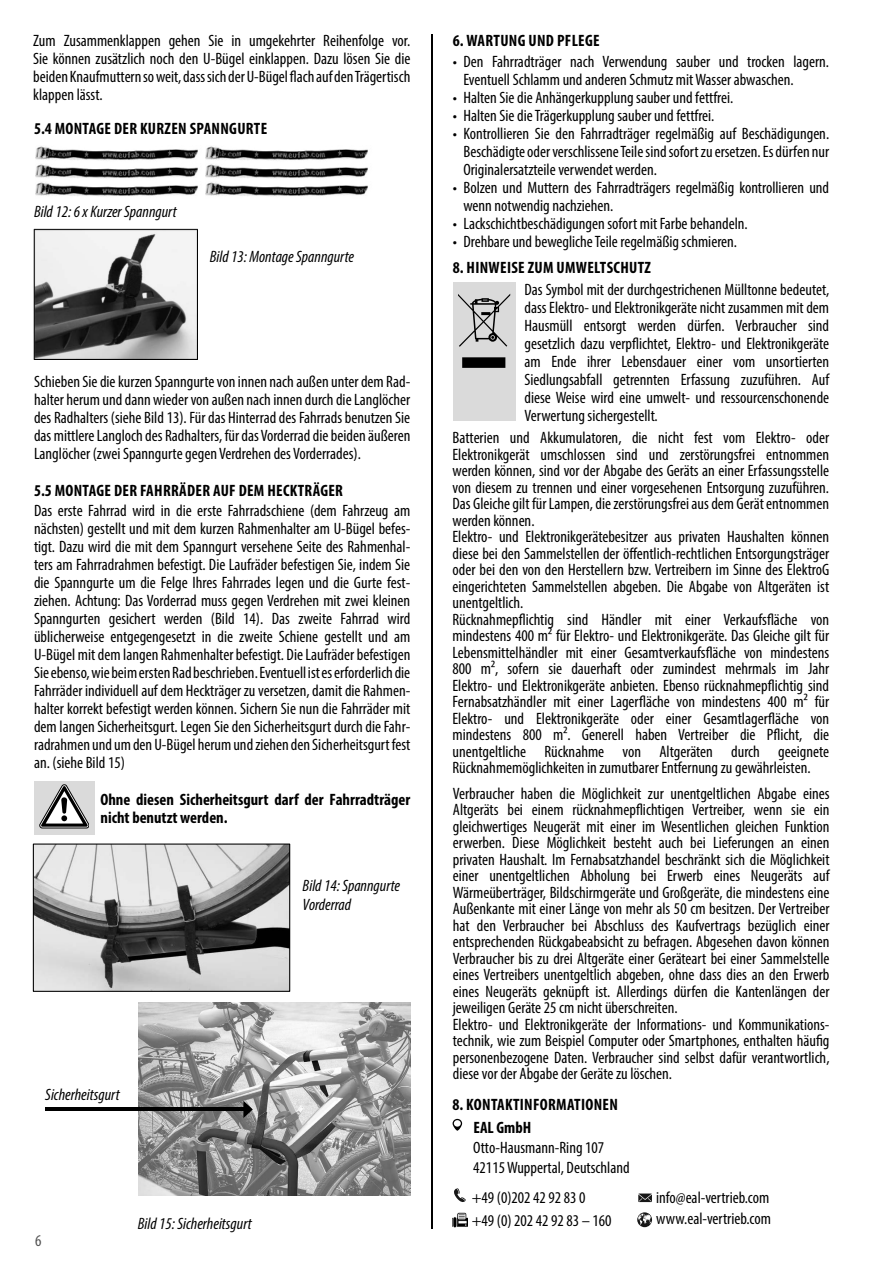
<style>
.page{position:relative;width:893px;height:1263px;background:#fff}
.page>*{position:absolute;margin:0;border:0;box-sizing:border-box;transform-origin:0 0}
.t1{font:condensed 16.5px/16.5px "Myriad Pro";color:#000}
.t2{font:700 condensed 16.5px/23px "Myriad Pro";letter-spacing:.02em;color:#000}
.t3{font:italic condensed 16.5px/19.8px "Myriad Pro";color:#000}
.t4{font:700 condensed 16.5px/18px "Myriad Pro";color:#000}
.t5{font:condensed 16.5px "Myriad Pro";color:#515151}
</style>
<div class="page">
<hr style="left:431px;top:34px;width:1px;height:1195px;background:#000">
<img style="left:35px;top:146px;width:333px;height:50px">
<img style="left:33px;top:228px;width:164px;height:131px">
<img style="left:35px;top:845px;width:253px;height:145px">
<div style="left:33px;top:843px;width:257px;height:149px;border:1px solid #010101"></div>
<img style="left:139px;top:1002px;width:271px;height:194px">
<hr style="left:45px;top:1108px;width:201px;height:3px;background:#000">
<svg style="left:243px;top:1101px;width:10px;height:17px"></svg>
<div style="left:34px;top:781px;width:61px;height:54px;background:#dadada"></div>
<svg style="left:40px;top:785px;width:49px;height:43px"></svg>
<svg style="left:637px;top:1212px;width:15px;height:15px"></svg>
<svg style="left:638px;top:1193px;width:14px;height:9px"></svg>
<svg style="left:454px;top:1188px;width:12px;height:14px"></svg>
<svg style="left:453px;top:1119px;width:9px;height:12px"></svg>
<img style="left:453px;top:1212px;width:14px;height:16px">
<div style="left:453px;top:283px;width:62px;height:138px;background:#dadada"></div>
<svg style="left:458px;top:294px;width:52px;height:74px"></svg>
<p class="t1" style="left:33px;top:32px;width:379px;line-height:18px;text-align:justify">Zum Zusammenklappen gehen Sie in umgekehrter Reihenfolge vor.<br>Sie können zusätzlich noch den U-Bügel einklappen. Dazu lösen Sie die beiden Knaufmuttern so weit, dass sich der U-Bügel flach auf den Trägertisch klappen lässt.</p>
<p class="t2" style="left:34px;top:116px;width:235px">5.4 MONTAGE DER KURZEN SPANNGURTE</p>
<p class="t3" style="left:34px;top:201px;width:144px">Bild 12: 6 x Kurzer Spanngurt</p>
<p class="t3" style="left:210px;top:246px;width:146px">Bild 13: Montage Spanngurte</p>
<p class="t1" style="left:34px;top:372px;width:378px;line-height:18px;text-align:justify">Schieben Sie die kurzen Spanngurte von innen nach außen unter dem Rad&shy;halter herum und dann wieder von außen nach innen durch die Langlöcher des Radhalters (siehe Bild 13). Für das Hinterrad des Fahrrads benutzen Sie das mittlere Langloch des Radhalters, für das Vorderrad die beiden äußeren Langlöcher (zwei Spanngurte gegen Verdrehen des Vorderrades).</p>
<p class="t2" style="left:34px;top:479px;width:311px">5.5 MONTAGE DER FAHRRÄDER AUF DEM HECKTRÄGER</p>
<p class="t1" style="left:34px;top:501px;width:378px;line-height:18px;text-align:justify">Das erste Fahrrad wird in die erste Fahrradschiene (dem Fahrzeug am nächsten) gestellt und mit dem kurzen Rahmenhalter am U-Bügel befes&shy;tigt. Dazu wird die mit dem Spanngurt versehene Seite des Rahmenhal&shy;ters am Fahrradrahmen befestigt. Die Laufräder befestigen Sie, indem Sie die Spanngurte um die Felge Ihres Fahrrades legen und die Gurte fest&shy;ziehen. Achtung: Das Vorderrad muss gegen Verdrehen mit zwei kleinen Spanngurten gesichert werden (Bild 14). Das zweite Fahrrad wird üblicherweise entgegengesetzt in die zweite Schiene gestellt und am U-Bügel mit dem langen Rahmenhalter befestigt. Die Laufräder befestigen Sie ebenso, wie beim ersten Rad beschrieben. Eventuell ist es erforderlich die Fahrräder individuell auf dem Heckträger zu versetzen, damit die Rahmen&shy;halter korrekt befestigt werden können. Sichern Sie nun die Fahrräder mit dem langen Sicherheitsgurt. Legen Sie den Sicherheitsgurt durch die Fahr&shy;radrahmen und um den U-Bügel herum und ziehen den Sicherheitsgurt fest an. (siehe Bild 15)</p>
<p class="t4" style="left:100px;top:790px;width:311px">Ohne diesen Sicherheitsgurt darf der Fahrradträger nicht benutzt werden.</p>
<p class="t3" style="left:303px;top:875px;width:99px">Bild 14: Spanngurte<br>Vorderrad</p>
<p class="t3" style="left:45px;top:1085px;width:76px">Sicherheitsgurt</p>
<p class="t5" style="left:35px;top:1231px;width:8px">6</p>
<p class="t3" style="left:138px;top:1213px;width:115px">Bild 15: Sicherheitsgurt</p>
<p class="t2" style="left:453px;top:29px;width:148px">6. WARTUNG UND PFLEGE</p>
<p class="t1" style="left:463px;top:52px;width:367px;line-height:18px;text-indent:-10px">• Den Fahrradträger nach Verwendung sauber und trocken lagern.<br>Eventuell Schlamm und anderen Schmutz mit Wasser abwaschen.</p>
<p class="t1" style="left:453px;top:89px;width:282px">• Halten Sie die Anhängerkupplung sauber und fettfrei.</p>
<p class="t1" style="left:453px;top:107px;width:263px">• Halten Sie die Trägerkupplung sauber und fettfrei.</p>
<p class="t1" style="left:463px;top:124px;width:367px;line-height:18px;text-align:justify;text-indent:-10px">• Kontrollieren Sie den Fahrradträger regelmäßig auf Beschädigungen.<br>Beschädigte oder verschlissene Teile sind sofort zu ersetzen. Es dürfen nur Originalersatzteile verwendet werden.</p>
<p class="t1" style="left:463px;top:178px;width:367px;line-height:18px;text-indent:-10px">• Bolzen und Muttern des Fahrradträgers regelmäßig kontrollieren und wenn notwendig nachziehen.</p>
<p class="t1" style="left:453px;top:215px;width:296px">• Lackschichtbeschädigungen sofort mit Farbe behandeln.</p>
<p class="t1" style="left:453px;top:233px;width:286px">• Drehbare und bewegliche Teile regelmäßig schmieren.</p>
<p class="t2" style="left:453px;top:256px;width:200px">8. HINWEISE ZUM UMWELTSCHUTZ</p>
<p class="t1" style="left:524px;top:280px;width:306px;line-height:18px;text-align:justify">Das Symbol mit der durchgestrichenen Mülltonne bedeutet, dass Elektro- und Elektronikgeräte nicht zusammen mit dem Hausmüll entsorgt werden dürfen. Verbraucher sind gesetzlich dazu verpflichtet, Elektro- und Elektronikgeräte am Ende ihrer Lebensdauer einer vom unsortierten Siedlungsabfall getrennten Erfassung zuzuführen. Auf diese Weise wird eine umwelt- und ressourcenschonende Verwertung sichergestellt.</p>
<p class="t1" style="left:453px;top:429px;width:378px">Batterien und Akkumulatoren, die nicht fest vom Elektro- oder Elektronikgerät umschlossen sind und zerstörungsfrei entnommen werden können, sind vor der Abgabe des Geräts an einer Erfassungsstelle von diesem zu trennen und einer vorgesehenen Entsorgung zuzuführen.<br>Das Gleiche gilt für Lampen, die zerstörungsfrei aus dem Gerät entnommen werden können.<br>Elektro- und Elektronikgerätebesitzer aus privaten Haushalten können diese bei den Sammelstellen der öffentlich-rechtlichen Entsorgungsträger oder bei den von den Herstellern bzw. Vertreibern im Sinne des ElektroG eingerichteten Sammelstellen abgeben. Die Abgabe von Altgeräten ist unentgeltlich.<br>Rücknahmepflichtig sind Händler mit einer Verkaufsfläche von mindestens 400 m² für Elektro- und Elektronikgeräte. Das Gleiche gilt für Lebensmittelhändler mit einer Gesamtverkaufsfläche von mindestens 800 m², sofern sie dauerhaft oder zumindest mehrmals im Jahr Elektro- und Elektronikgeräte anbieten. Ebenso rücknahmepflichtig sind Fernabsatzhändler mit einer Lagerfläche von mindestens 400 m² für Elektro- und Elektronikgeräte oder einer Gesamtlagerfläche von mindestens 800 m². Generell haben Vertreiber die Pflicht, die unentgeltliche Rücknahme von Altgeräten durch geeignete Rücknahmemöglichkeiten in zumutbarer Entfernung zu gewährleisten.</p>
<p class="t1" style="left:453px;top:785px;width:378px">Verbraucher haben die Möglichkeit zur unentgeltlichen Abgabe eines Altgeräts bei einem rücknahmepflichtigen Vertreiber, wenn sie ein gleichwertiges Neugerät mit einer im Wesentlichen gleichen Funktion erwerben. Diese Möglichkeit besteht auch bei Lieferungen an einen privaten Haushalt. Im Fernabsatzhandel beschränkt sich die Möglichkeit einer unentgeltlichen Abholung bei Erwerb eines Neugeräts auf Wärmeüberträger, Bildschirmgeräte und Großgeräte, die mindestens eine Außenkante mit einer Länge von mehr als 50 cm besitzen. Der Vertreiber hat den Verbraucher bei Abschluss des Kaufvertrags bezüglich einer entsprechenden Rückgabeabsicht zu befragen. Abgesehen davon können Verbraucher bis zu drei Altgeräte einer Geräteart bei einer Sammelstelle eines Vertreibers unentgeltlich abgeben, ohne dass dies an den Erwerb eines Neugeräts geknüpft ist. Allerdings dürfen die Kantenlängen der jeweiligen Geräte 25 cm nicht überschreiten.<br>Elektro- und Elektronikgeräte der Informations- und Kommunikations&shy;technik, wie zum Beispiel Computer oder Smartphones, enthalten häufig personenbezogene Daten. Verbraucher sind selbst dafür verantwortlich, diese vor der Abgabe der Geräte zu löschen.</p>
<p class="t2" style="left:474px;top:1093px;width:146px;text-indent:-21px">8. KONTAKTINFORMATIONEN<br>EAL GmbH</p>
<p class="t1" style="left:473px;top:1137px;width:158px;line-height:19.8px">Otto-Hausmann-Ring 107<br>42115 Wuppertal, Deutschland</p>
<p class="t1" style="left:472px;top:1185px;width:141px;line-height:23px">+49 (0)202 42 92 83 0 +49 (0) 202 42 92 83 – 160</p>
<p class="t1" style="left:656px;top:1186px;width:116px;line-height:21.3px">info@eal-vertrieb.com www.eal-vertrieb.com</p>
</div>
